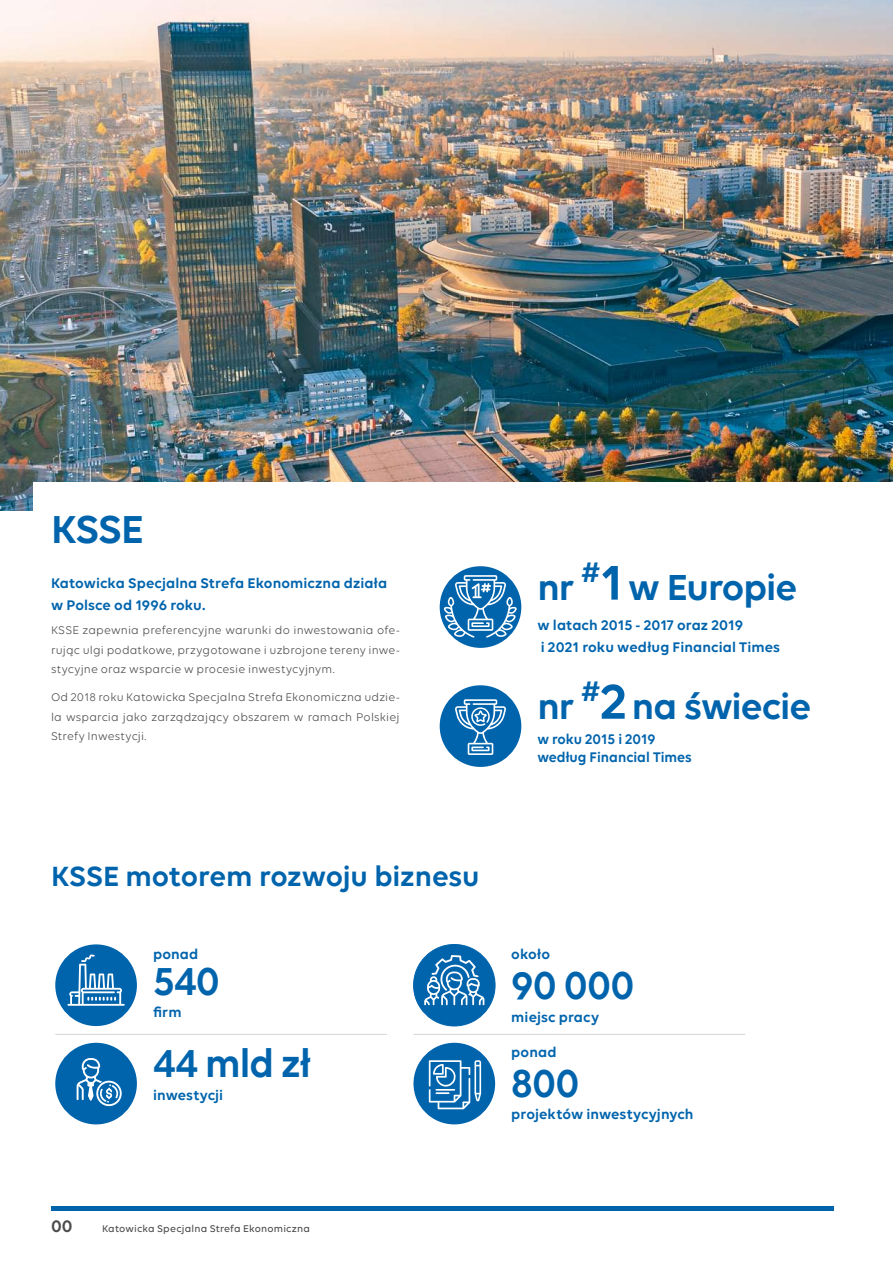
<style>
.page{position:relative;width:893px;height:1263px;background:#fff}
.page>*{position:absolute;margin:0;border:0;box-sizing:border-box;transform-origin:0 0}
.t1{font:600 42px "Volte";letter-spacing:-.02em;color:#0064ad;scale:.96 1}
.t2{font:600 42px "Volte";letter-spacing:-.02em;color:#0064ad}
.t3{font:600 39px "Volte";letter-spacing:-.025em;color:#0064ad}
.t4{font:600 30px "Volte";letter-spacing:-.005em;color:#0064ad}
.t5{font:600 18px "Volte";color:#4b4b4d}
.t6{font:600 15px/22.5px "Volte";letter-spacing:.005em;color:#0064ad}
.t7{font:600 15px/18px "Volte";letter-spacing:.005em;color:#0064ad;scale:.96 1}
.t8{font:12px/19.5px "Volte";letter-spacing:.015em;color:#4b4b4d;text-align:justify}
.t9{font:500 10.5px "Volte";letter-spacing:.015em;color:#4b4b4d}
.s1{font-size:52.5px}
</style>
<div class="page">
<img style="left:0;top:0;width:893px;height:510px">
<div style="left:33px;top:482px;width:860px;height:91px;background:#fff"></div>
<div style="left:440px;top:566px;width:81px;height:82px;background:#0064ad;border-radius:50%"></div>
<svg style="left:444px;top:575px;width:73px;height:63px"></svg>
<div style="left:440px;top:685px;width:81px;height:82px;background:#0064ad;border-radius:50%"></div>
<svg style="left:455px;top:699px;width:51px;height:56px"></svg>
<hr style="left:55px;top:1034px;width:85px;height:1px;background:#d9dadb">
<hr style="left:140px;top:1034px;width:247px;height:1px;background:#d9dadb">
<div style="left:55px;top:944px;width:82px;height:82px;background:#0064ad;border-radius:50%"></div>
<svg style="left:67px;top:954px;width:58px;height:52px"></svg>
<div style="left:55px;top:1043px;width:82px;height:81px;background:#0064ad;border-radius:50%"></div>
<svg style="left:77px;top:1058px;width:45px;height:48px"></svg>
<hr style="left:413px;top:1034px;width:86px;height:1px;background:#d9dadb">
<hr style="left:499px;top:1034px;width:246px;height:1px;background:#d9dadb">
<div style="left:414px;top:944px;width:81px;height:82px;background:#0064ad;border-radius:50%"></div>
<div style="left:413px;top:944px;width:82px;height:82px;border:1px solid #0064ad;border-radius:50%"></div>
<svg style="left:424px;top:955px;width:60px;height:50px"></svg>
<div style="left:413px;top:1043px;width:82px;height:81px;background:#0064ad;border-radius:50%"></div>
<svg style="left:429px;top:1060px;width:52px;height:49px"></svg>
<hr style="left:51px;top:1207px;width:782px;height:4px;background:#0064ad">
<h1 class="t2" style="left:51px;top:505px;width:94px">KSSE</h1>
<p class="t6" style="left:51px;top:571px;width:338px">Katowicka Specjalna Strefa Ekonomiczna działa w Polsce od 1996 roku.</p>
<p class="t8" style="left:51px;top:620px;width:350px">KSSE zapewnia preferencyjne warunki do inwestowania ofe&shy;rując ulgi podatkowe, przygotowane i uzbrojone tereny inwe&shy;stycyjne oraz wsparcie w procesie inwestycyjnym.</p>
<p class="t8" style="left:51px;top:687px;width:350px">Od 2018 roku Katowicka Specjalna Strefa Ekonomiczna udzie&shy;la wsparcia jako zarządzający obszarem w ramach Polskiej Strefy Inwestycji.</p>
<h2 class="t3" style="left:537px;top:564px;width:261px">nr <sup>#</sup><span class="s1">1</span>w Europie</h2>
<p class="t6" style="left:537px;top:613px;width:244px">w latach 2015 - 2017 oraz 2019<br>i 2021 roku według Financial Times</p>
<h2 class="t3" style="left:537px;top:683px;width:275px">nr <sup>#</sup><span class="s1">2</span>na świecie</h2>
<p class="t7" style="left:537px;top:730px;width:162px">w roku 2015 i 2019 według Financial Times</p>
<h3 class="t4" style="left:51px;top:858px;width:430px">KSSE motorem rozwoju biznesu</h3>
<p class="t6" style="left:153px;top:942px;width:47px">ponad</p>
<h1 class="t1" style="left:153px;top:956px;width:71px">540</h1>
<p class="t6" style="left:153px;top:1001px;width:30px">firm</p>
<h1 class="t1" style="left:153px;top:1039px;width:166px">44 mld zł</h1>
<p class="t6" style="left:153px;top:1083px;width:72px">inwestycji</p>
<p class="t6" style="left:511px;top:942px;width:40px">około</p>
<h1 class="t1" style="left:511px;top:961px;width:130px">90 000</h1>
<p class="t6" style="left:511px;top:1005px;width:89px">miejsc pracy</p>
<p class="t6" style="left:511px;top:1040px;width:47px">ponad</p>
<h1 class="t1" style="left:511px;top:1058px;width:73px">800</h1>
<p class="t6" style="left:511px;top:1103px;width:184px">projektów inwestycyjnych</p>
<h3 class="t5" style="left:51px;top:1216px;width:23px">00</h3>
<p class="t9" style="left:102px;top:1223px;width:210px">Katowicka Specjalna Strefa Ekonomiczna</p>
</div>
